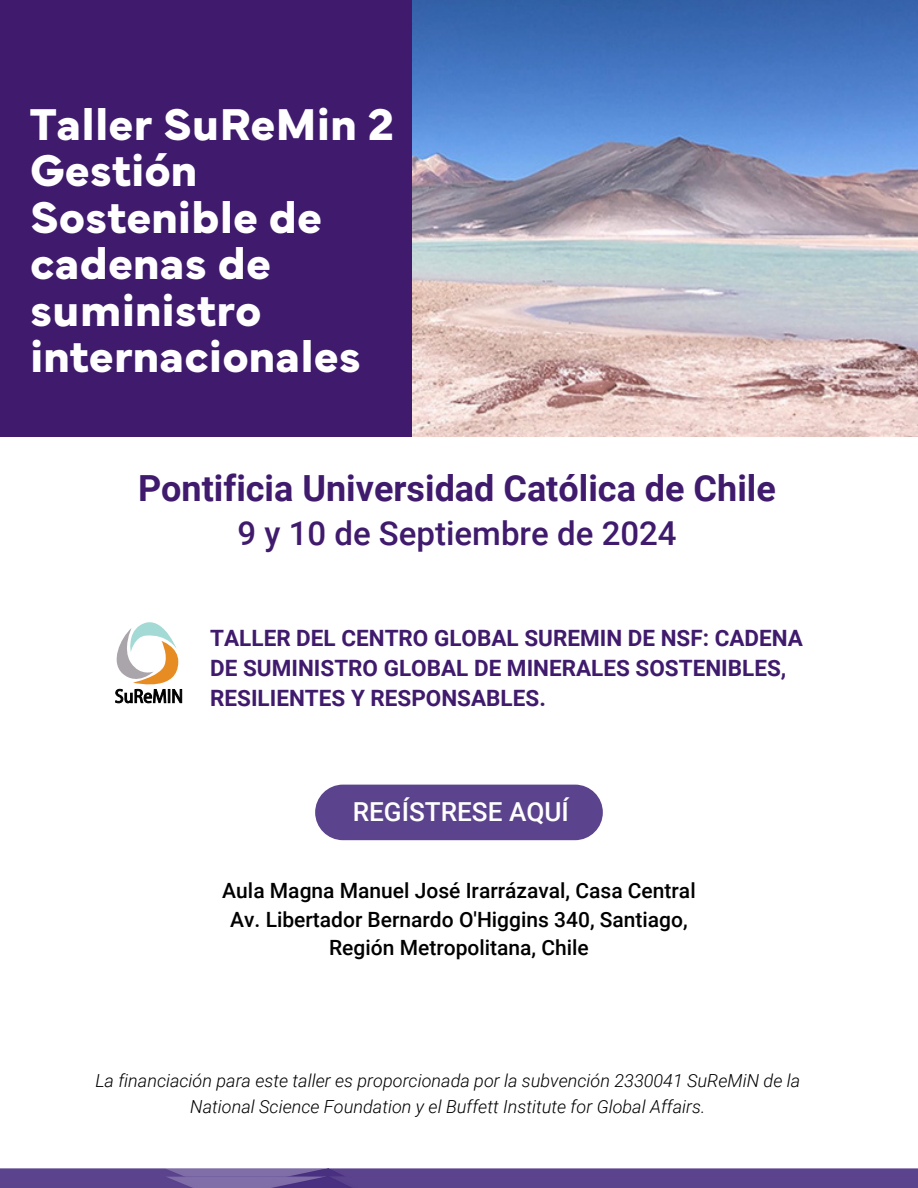
<style>
.page{position:relative;width:918px;height:1188px;background:#fff}
.page>*{position:absolute;margin:0;border:0;box-sizing:border-box;transform-origin:0 0}
.t1{font:700 46.5px/46.5px "Mundial";color:#fff}
.t2{font:700 36px "Roboto";color:#401b6d}
.t3{font:500 33px "Roboto";color:#401b6d}
.t4{font:500 26.25px "Roboto";color:#fff}
.t5{font:700 22.5px/30px "Roboto";color:#401b6d}
.t6{font:500 21px/28.5px "Roboto";color:#000;text-align:center}
.t7{font:italic 300 18px/25.5px "Roboto";color:#000;text-align:center}
</style>
<div class="page">
<img style="left:0;top:1169px;width:918px;height:7px">
<img style="left:0;top:1176px;width:918px;height:12px">
<svg style="left:115px;top:622px;width:67px;height:82px"></svg>
<img style="left:412px;top:0;width:506px;height:436px">
<div style="left:0;top:0;width:412px;height:436px;background:#401b6d"></div>
<div style="left:315px;top:785px;width:288px;height:55px;background:#5c438d;border-radius:28px"></div>
<h1 class="t1" style="left:30px;top:97px;width:365px">Taller SuReMin 2<br>Gestión<br>Sostenible de cadenas de suministro internacionales</h1>
<h2 class="t2" style="left:138px;top:463px;width:639px">Pontificia Universidad Católica de Chile</h2>
<h3 class="t3" style="left:237px;top:510px;width:441px">9 y 10 de Septiembre de 2024</h3>
<p class="t5" style="left:210px;top:622px;width:594px">TALLER DEL CENTRO GLOBAL SUREMIN DE NSF: CADENA<br>DE SUMINISTRO GLOBAL DE MINERALES SOSTENIBLES,<br>RESILIENTES Y RESPONSABLES.</p>
<h3 class="t4" style="left:353px;top:794px;width:218px">REGÍSTRESE AQUÍ</h3>
<p class="t6" style="left:222px;top:876px;width:475px">Aula Magna Manuel José Irarrázaval, Casa Central<br>Av. Libertador Bernardo O'Higgins 340, Santiago,<br>Región Metropolitana, Chile</p>
<p class="t7" style="left:95px;top:1067px;width:706px">La financiación para este taller es proporcionada por la subvención 2330041 SuReMiN de la<br>National Science Foundation y el Buffett Institute for Global Affairs.</p>
</div>
